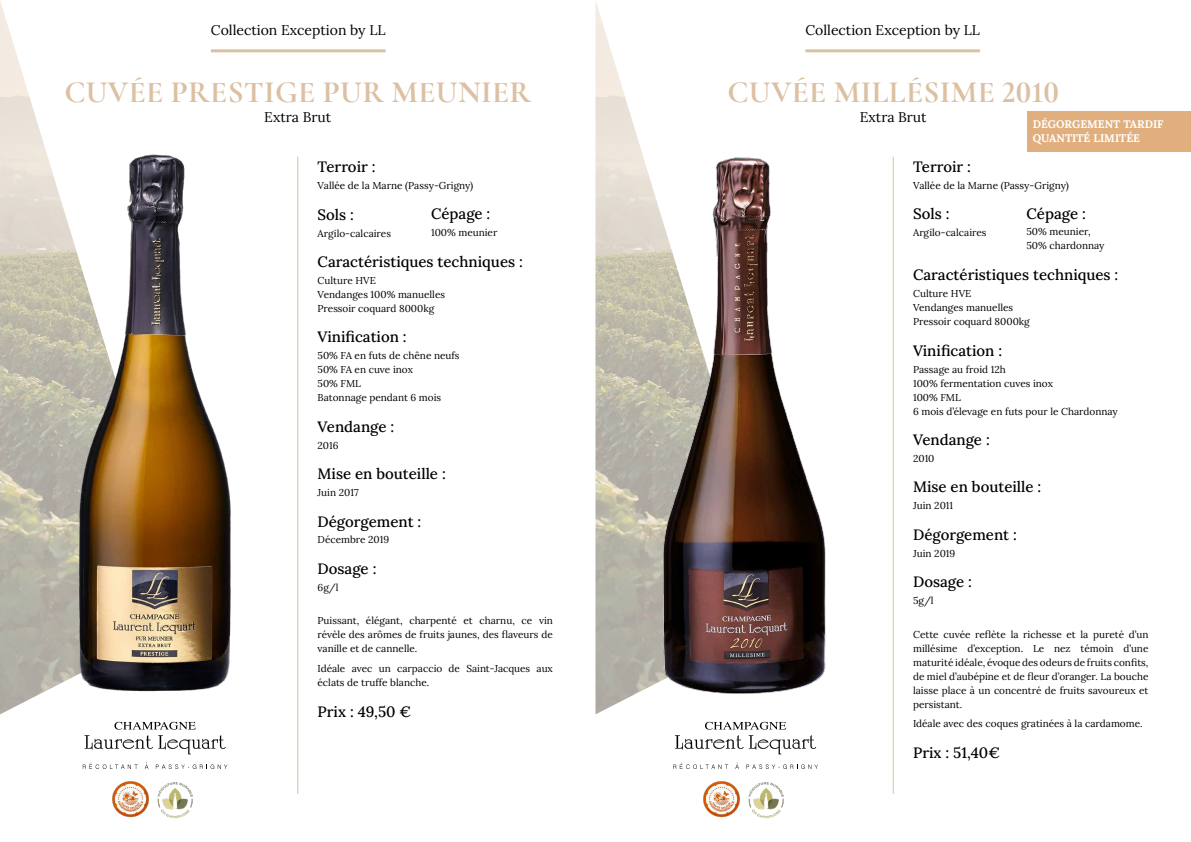
<style>
.page{position:relative;width:1191px;height:842px;background:#fff}
.page>*{position:absolute;margin:0;border:0;box-sizing:border-box;transform-origin:0 0}
.titre{font:700 31px "Cormorant Garamond";letter-spacing:.01em;color:#dcc0a3}
.catégorie_FT{font:15px "Lora";color:#000}
.Accroche{font:14px "Lora";color:#000}
.Accroche_2{font:14px "Lora";color:#000}
.texte{font:11px "Lora";color:#fff}
.texte-2{font:10px/14px "Lora";color:#000}
</style>
<div class="page">
<img style="left:595px;top:1px;width:46px;height:713px">
<img style="left:0;top:1px;width:45px;height:713px">
<hr style="left:211px;top:49px;width:174px;height:3px;background:#dcc0a3">
<hr style="left:805px;top:49px;width:175px;height:3px;background:#dcc0a3">
<hr style="left:297px;top:157px;width:1px;height:637px;background:#dcc0a3">
<hr style="left:892px;top:157px;width:1px;height:637px;background:#dcc0a3">
<img style="left:33px;top:149px;width:198px;height:549px">
<img style="left:622px;top:150px;width:204px;height:549px">
<div style="left:1027px;top:111px;width:164px;height:41px;background:#e0af7d"></div>
<svg style="left:85px;top:722px;width:141px;height:32px"></svg>
<svg style="left:156px;top:764px;width:71px;height:5px"></svg>
<svg style="left:83px;top:762px;width:55px;height:7px"></svg>
<svg style="left:145px;top:762px;width:3px;height:7px"></svg>
<img style="left:112px;top:781px;width:37px;height:37px">
<img style="left:157px;top:782px;width:36px;height:37px">
<svg style="left:675px;top:722px;width:141px;height:32px"></svg>
<svg style="left:746px;top:764px;width:72px;height:5px"></svg>
<svg style="left:673px;top:762px;width:55px;height:7px"></svg>
<svg style="left:735px;top:762px;width:4px;height:7px"></svg>
<img style="left:703px;top:781px;width:37px;height:37px">
<img style="left:748px;top:782px;width:36px;height:37px">
<p class="Accroche" style="left:211px;top:20px;width:176px">Collection Exception by LL</p>
<p class="titre" style="left:64px;top:73px;width:468px">CUVÉE PRESTIGE PUR MEUNIER</p>
<p class="Accroche_2" style="left:264px;top:106px;width:68px">Extra Brut</p>
<p class="catégorie_FT" style="left:317px;top:156px;width:59px">Terroir :</p>
<p class="texte-2" style="left:317px;top:178px;width:157px">Vallée de la Marne (Passy-Grigny)</p>
<p class="catégorie_FT" style="left:317px;top:203px;width:38px">Sols :</p>
<p class="texte-2" style="left:317px;top:225px;width:75px">Argilo-calcaires</p>
<p class="catégorie_FT" style="left:317px;top:250px;width:207px">Caractéristiques techniques :</p>
<p class="texte-2" style="left:317px;top:273px;width:129px">Culture HVE<br>Vendanges 100% manuelles<br>Pressoir coquard 8000kg</p>
<p class="catégorie_FT" style="left:317px;top:326px;width:91px">Vinification :</p>
<p class="texte-2" style="left:317px;top:348px;width:143px">50% FA en futs de chêne neufs<br>50% FA en cuve inox<br>50% FML<br>Batonnage pendant 6 mois</p>
<p class="catégorie_FT" style="left:317px;top:415px;width:78px">Vendange :</p>
<p class="texte-2" style="left:317px;top:437px;width:22px">2016</p>
<p class="catégorie_FT" style="left:317px;top:462px;width:130px">Mise en bouteille :</p>
<p class="texte-2" style="left:317px;top:485px;width:43px">Juin 2017</p>
<p class="catégorie_FT" style="left:317px;top:510px;width:105px">Dégorgement :</p>
<p class="texte-2" style="left:317px;top:532px;width:73px">Décembre 2019</p>
<p class="catégorie_FT" style="left:317px;top:557px;width:60px">Dosage :</p>
<p class="texte-2" style="left:317px;top:579px;width:22px">6g/l</p>
<p class="texte-2" style="left:317px;top:613px;width:237px;text-align:justify">Puissant, élégant, charpenté et charnu, ce vin révèle des arômes de fruits jaunes, des flaveurs de vanille et de cannelle.</p>
<p class="texte-2" style="left:317px;top:661px;width:237px">Idéale avec un carpaccio de Saint-Jacques aux éclats de truffe blanche.</p>
<p class="catégorie_FT" style="left:317px;top:700px;width:95px">Prix : 49,50 €</p>
<p class="catégorie_FT" style="left:431px;top:202px;width:61px">Cépage :</p>
<p class="texte-2" style="left:431px;top:225px;width:68px">100% meunier</p>
<p class="Accroche" style="left:805px;top:20px;width:176px">Collection Exception by LL</p>
<p class="titre" style="left:727px;top:73px;width:333px">CUVÉE MILLÉSIME 2010</p>
<p class="Accroche_2" style="left:859px;top:106px;width:68px">Extra Brut</p>
<p class="texte" style="left:1033px;top:116px;width:132px">DÉGORGEMENT TARDIF</p>
<p class="texte" style="left:1033px;top:130px;width:109px">QUANTITÉ LIMITÉE</p>
<p class="catégorie_FT" style="left:913px;top:155px;width:59px">Terroir :</p>
<p class="texte-2" style="left:913px;top:177px;width:157px">Vallée de la Marne (Passy-Grigny)</p>
<p class="catégorie_FT" style="left:913px;top:202px;width:38px">Sols :</p>
<p class="texte-2" style="left:913px;top:225px;width:75px">Argilo-calcaires</p>
<p class="catégorie_FT" style="left:913px;top:264px;width:207px">Caractéristiques techniques :</p>
<p class="texte-2" style="left:913px;top:286px;width:118px">Culture HVE<br>Vendanges manuelles<br>Pressoir coquard 8000kg</p>
<p class="catégorie_FT" style="left:913px;top:339px;width:91px">Vinification :</p>
<p class="texte-2" style="left:913px;top:361px;width:206px">Passage au froid 12h<br>100% fermentation cuves inox<br>100% FML<br>6 mois d’élevage en futs pour le Chardonnay</p>
<p class="catégorie_FT" style="left:913px;top:428px;width:78px">Vendange :</p>
<p class="texte-2" style="left:913px;top:451px;width:23px">2010</p>
<p class="catégorie_FT" style="left:913px;top:476px;width:130px">Mise en bouteille :</p>
<p class="texte-2" style="left:913px;top:498px;width:42px">Juin 2011</p>
<p class="catégorie_FT" style="left:913px;top:523px;width:105px">Dégorgement :</p>
<p class="texte-2" style="left:913px;top:545px;width:44px">Juin 2019</p>
<p class="catégorie_FT" style="left:913px;top:570px;width:60px">Dosage :</p>
<p class="texte-2" style="left:913px;top:593px;width:22px">5g/l</p>
<p class="texte-2" style="left:913px;top:626px;width:237px;text-align:justify">Cette cuvée reflète la richesse et la pureté d’un millésime d’exception. Le nez témoin d’une maturité idéale, évoque des odeurs de fruits confits, de miel d’aubépine et de fleur d’oranger. La bouche laisse place à un concentré de fruits savoureux et persistant.</p>
<p class="texte-2" style="left:913px;top:716px;width:231px">Idéale avec des coques gratinées à la cardamome.</p>
<p class="catégorie_FT" style="left:913px;top:741px;width:88px">Prix : 51,40€</p>
<p class="catégorie_FT" style="left:1026px;top:202px;width:61px">Cépage :</p>
<p class="texte-2" style="left:1026px;top:224px;width:80px">50% meunier,<br>50% chardonnay</p>
</div>
